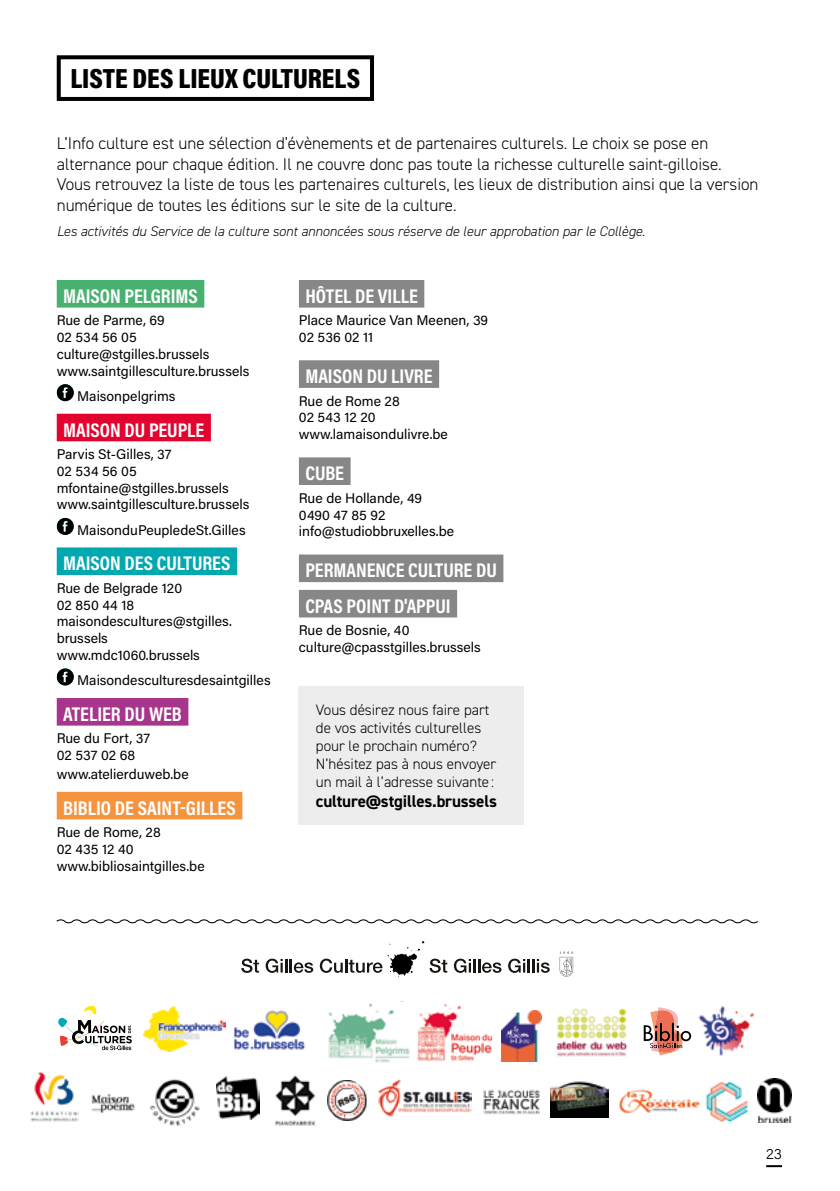
<style>
.page{position:relative;width:840px;height:1191px;background:#fff}
.page>*{position:absolute;margin:0;border:0;box-sizing:border-box;transform-origin:0 0}
.t1{font:900 28px "Acumin Pro Cond";color:#000}
.t2{font:700 20px/35.4px "Acumin Pro Cond";color:#fff}
.t3{font:300 17px/20.4px "DIN2014";color:#000}
.t4{font:700 17px "DIN2014";letter-spacing:-.01em;color:#000}
.t5{font:300 15px/18px "DIN2014";color:#000}
.t6{font:300 15px "Acumin Pro";color:#000}
.t7{font:14px/16.8px "Acumin Pro";color:#000}
.t8{font:italic 300 14px "DIN2014";color:#000}
</style>
<div class="page">
<div style="left:57px;top:280px;width:147px;height:27px;background:#49b170"></div>
<div style="left:57px;top:414px;width:154px;height:27px;background:#e4032e"></div>
<div style="left:57px;top:547px;width:180px;height:28px;background:#00a8b0"></div>
<div style="left:57px;top:698px;width:131px;height:27px;background:#a7358b"></div>
<div style="left:57px;top:792px;width:185px;height:27px;background:#f4943f"></div>
<svg style="left:57px;top:384px;width:17px;height:17px"></svg>
<svg style="left:57px;top:518px;width:17px;height:17px"></svg>
<svg style="left:57px;top:668px;width:17px;height:17px"></svg>
<div style="left:299px;top:280px;width:125px;height:27px;background:#878787"></div>
<div style="left:299px;top:360px;width:140px;height:28px;background:#878787"></div>
<div style="left:299px;top:457px;width:51px;height:28px;background:#878787"></div>
<div style="left:299px;top:554px;width:204px;height:28px;background:#878787"></div>
<div style="left:299px;top:590px;width:158px;height:27px;background:#878787"></div>
<div style="left:57px;top:55px;width:317px;height:46px;border:4px solid #000"></div>
<div style="left:299px;top:686px;width:224px;height:138px;background:#ededed"></div>
<img style="left:30px;top:1072px;width:48px;height:50px">
<img style="left:757px;top:1078px;width:33px;height:44px">
<img style="left:483px;top:1089px;width:57px;height:26px">
<img style="left:550px;top:1081px;width:58px;height:37px">
<img style="left:619px;top:1089px;width:81px;height:25px">
<img style="left:91px;top:1094px;width:45px;height:19px">
<img style="left:149px;top:1079px;width:51px;height:46px">
<img style="left:216px;top:1076px;width:43px;height:43px">
<img style="left:275px;top:1075px;width:41px;height:51px">
<img style="left:377px;top:1079px;width:94px;height:39px">
<img style="left:327px;top:1080px;width:39px;height:40px">
<img style="left:705px;top:1081px;width:44px;height:42px">
<svg style="left:643px;top:1007px;width:47px;height:48px"></svg>
<img style="left:143px;top:1006px;width:82px;height:45px">
<img style="left:233px;top:1010px;width:73px;height:40px">
<img style="left:556px;top:1008px;width:72px;height:49px">
<img style="left:328px;top:1001px;width:82px;height:62px">
<img style="left:417px;top:1003px;width:85px;height:59px">
<img style="left:501px;top:1010px;width:40px;height:51px">
<svg style="left:58px;top:1005px;width:74px;height:45px"></svg>
<img style="left:698px;top:1006px;width:57px;height:50px">
<svg style="left:56px;top:919px;width:702px;height:5px"></svg>
<svg style="left:241px;top:958px;width:18px;height:15px"></svg>
<svg style="left:265px;top:958px;width:48px;height:15px"></svg>
<svg style="left:453px;top:958px;width:48px;height:15px"></svg>
<svg style="left:508px;top:958px;width:41px;height:15px"></svg>
<svg style="left:559px;top:951px;width:13px;height:25px"></svg>
<svg style="left:319px;top:941px;width:128px;height:35px"></svg>
<svg style="left:766px;top:1165px;width:15px;height:2px"></svg>
<h1 class="t1" style="left:70px;top:60px;width:291px">LISTE DES LIEUX CULTURELS</h1>
<p class="t3" style="left:57px;top:133px;width:703px">L’Info culture est une sélection d’évènements et de partenaires culturels. Le choix se pose en alternance pour chaque édition. Il ne couvre donc pas toute la richesse culturelle saint-gilloise.<br>Vous retrouvez la liste de tous les partenaires culturels, les lieux de distribution ainsi que la version numérique de toutes les éditions sur le site de la culture.</p>
<p class="t8" style="left:57px;top:223px;width:589px">Les activités du Service de la culture sont annoncées sous réserve de leur approbation par le Collège.</p>
<h2 class="t2" style="left:63px;top:278px;width:136px">MAISON PELGRIMS</h2>
<p class="t7" style="left:57px;top:311px;width:194px">Rue de Parme, 69<br>02 534 56 05 culture@stgilles.brussels www.saintgillesculture.brussels</p>
<p class="t7" style="left:77px;top:387px;width:100px">Maisonpelgrims</p>
<h2 class="t2" style="left:63px;top:411px;width:142px">MAISON DU PEUPLE</h2>
<p class="t7" style="left:57px;top:445px;width:194px">Parvis St-Gilles, 37<br>02 534 56 05 mfontaine@stgilles.brussels www.saintgillesculture.brussels</p>
<p class="t7" style="left:77px;top:521px;width:170px">MaisonduPeupledeSt.Gilles</p>
<h2 class="t2" style="left:63px;top:545px;width:169px">MAISON DES CULTURES</h2>
<p class="t7" style="left:57px;top:579px;width:176px">Rue de Belgrade 120<br>02 850 44 18 maisondescultures@stgilles. brussels www.mdc1060.brussels</p>
<p class="t7" style="left:77px;top:671px;width:195px">Maisondesculturesdesaintgilles</p>
<h2 class="t2" style="left:63px;top:695px;width:120px">ATELIER DU WEB</h2>
<p class="t7" style="left:57px;top:729px;width:95px">Rue du Fort, 37<br>02 537 02 68</p>
<p class="t7" style="left:57px;top:765px;width:133px">www.atelierduweb.be</p>
<h2 class="t2" style="left:63px;top:789px;width:174px">BIBLIO DE SAINT-GILLES</h2>
<p class="t7" style="left:57px;top:823px;width:149px">Rue de Rome, 28<br>02 435 12 40 www.bibliosaintgilles.be</p>
<h2 class="t2" style="left:305px;top:278px;width:114px">HÔTEL DE VILLE</h2>
<p class="t7" style="left:299px;top:311px;width:191px">Place Maurice Van Meenen, 39<br>02 536 02 11</p>
<h2 class="t2" style="left:305px;top:358px;width:129px">MAISON DU LIVRE</h2>
<p class="t7" style="left:299px;top:392px;width:150px">Rue de Rome 28<br>02 543 12 20 www.lamaisondulivre.be</p>
<h2 class="t2" style="left:305px;top:455px;width:40px">CUBE</h2>
<p class="t7" style="left:299px;top:489px;width:156px">Rue de Hollande, 49<br>0490 47 85 92 info@studiobbruxelles.be</p>
<h2 class="t2" style="left:305px;top:552px;width:193px">PERMANENCE CULTURE DU<br>CPAS POINT D'APPUI</h2>
<p class="t7" style="left:299px;top:621px;width:183px">Rue de Bosnie, 40 culture@cpasstgilles.brussels</p>
<p class="t5" style="left:316px;top:701px;width:182px">Vous désirez nous faire part de vos activités culturelles pour le prochain numéro?<br>N’hésitez pas à nous envoyer un mail à l’adresse suivante :</p>
<p class="t4" style="left:316px;top:790px;width:182px">culture@stgilles.brussels</p>
<p class="t6" style="left:765px;top:1143px;width:17px">23</p>
</div>
